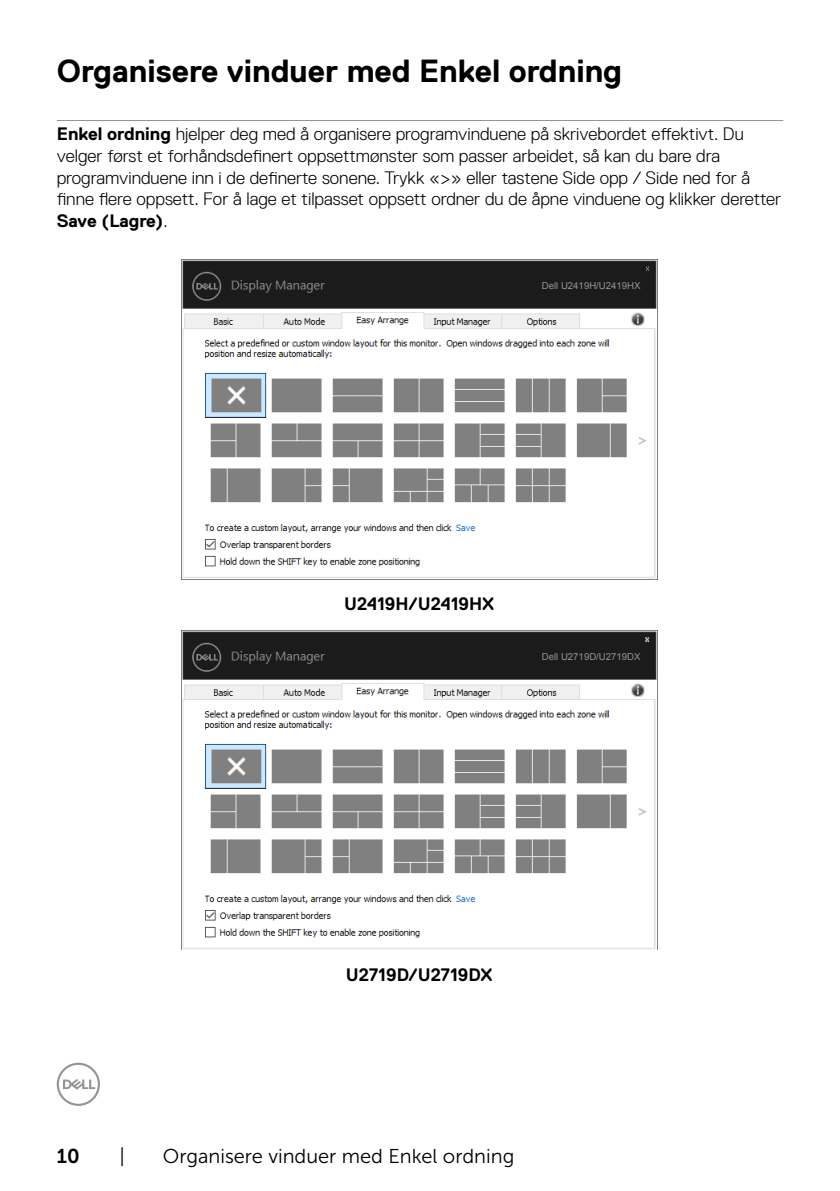
<style>
.page{position:relative;width:840px;height:1191px;background:#fff}
.page>*{position:absolute;margin:0;border:0;box-sizing:border-box;transform-origin:0 0}
.t1{font:700 32px "Dell Replica";color:#000}
.t2{font:20px "Museo Sans For Dell 300";color:#000}
.t3{font:20px "Museo Sans For Dell 700";color:#000}
.t4{font:300 18px/21.6px "Dell Replica";color:#000}
.t5{font:700 18px "Dell Replica";color:#000}
.t6{font:9.6px "Arial";color:#939393}
.s1{font-weight:700}
</style>
<div class="page">
<svg style="left:57px;top:1062px;width:43px;height:44px"></svg>
<hr style="left:57px;top:120px;width:725px;height:1px;background:#939598">
<img style="left:181px;top:260px;width:476px;height:319px">
<div style="left:538px;top:280px;width:103px;height:11px;background:#1b1b1b"></div>
<img style="left:181px;top:630px;width:476px;height:319px">
<div style="left:538px;top:650px;width:103px;height:11px;background:#1b1b1b"></div>
<h1 class="t1" style="left:57px;top:53px;width:566px">Organisere vinduer med Enkel ordning</h1>
<p class="t4" style="left:57px;top:123px;width:725px"><span class="s1">Enkel ordning</span> hjelper deg med å organisere programvinduene på skrivebordet effektivt. Du velger først et forhåndsdefinert oppsettmønster som passer arbeidet, så kan du bare dra programvinduene inn i de definerte sonene. Trykk «&gt;» eller tastene Side opp / Side ned for å finne flere oppsett. For å lage et tilpasset oppsett ordner du de åpne vinduene og klikker deretter <span class="s1">Save (Lagre)</span>.</p>
<p class="t6" style="left:541px;top:280px;width:100px">Dell U2419H/U2419HX</p>
<p class="t5" style="left:344px;top:594px;width:151px">U2419H/U2419HX</p>
<p class="t6" style="left:541px;top:650px;width:100px">Dell U2719D/U2719DX</p>
<p class="t5" style="left:345px;top:964px;width:148px">U2719D/U2719DX</p>
<p class="t3" style="left:57px;top:1144px;width:24px">10</p>
<p class="t2" style="left:120px;top:1145px;width:7px">|</p>
<p class="t2" style="left:163px;top:1145px;width:353px">Organisere vinduer med Enkel ordning</p>
</div>
